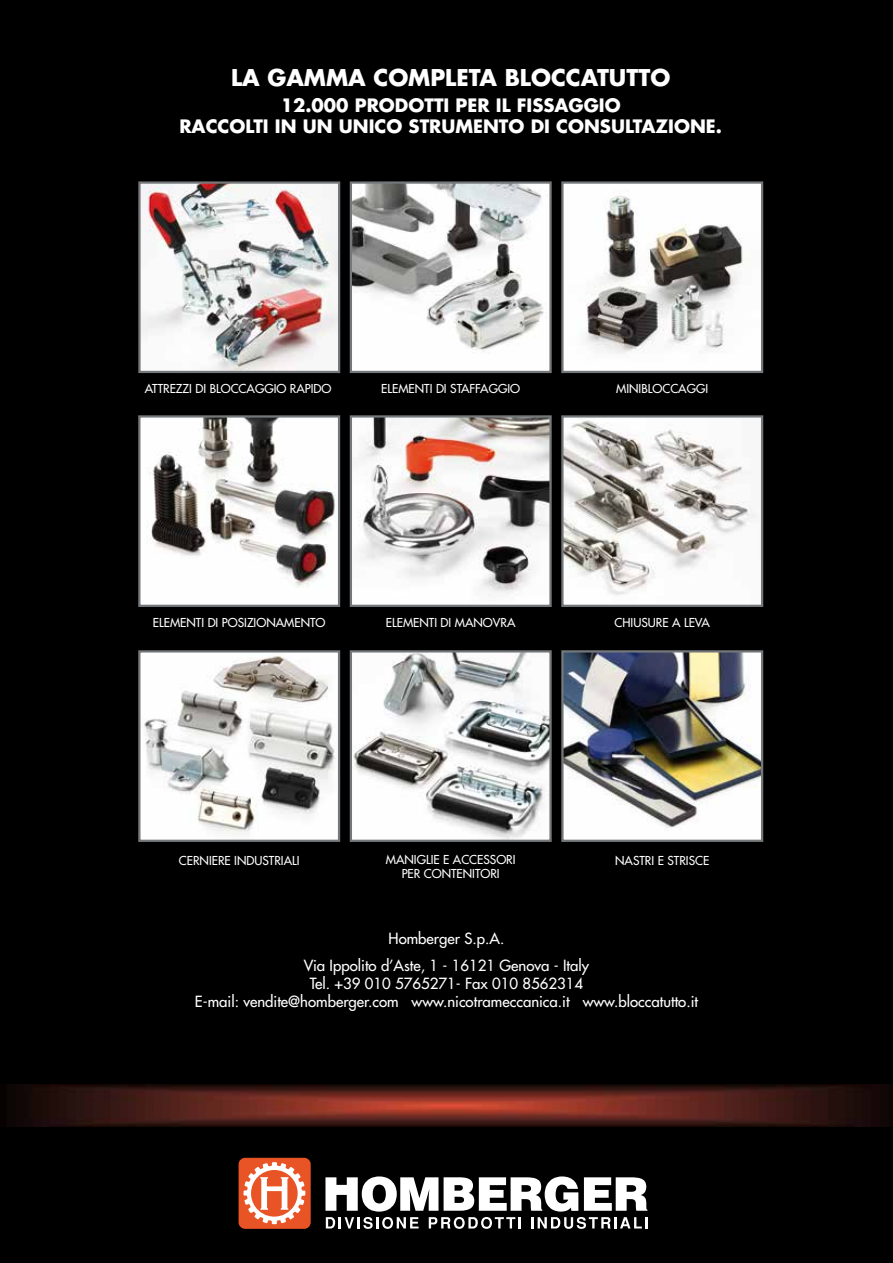
<style>
.page{position:relative;width:893px;height:1263px;background:#000}
.page>*{position:absolute;margin:0;border:0;box-sizing:border-box;transform-origin:0 0}
.t1{font:700 22.5px "Futura";color:#fff}
.t2{font:700 18px/21.6px "Futura";color:#fff;text-align:center}
.t3{font:15px/27px "Futura";color:#fff;text-align:center}
.t4{font:12px/14.4px "Futura";color:#fff;text-align:center}
</style>
<div class="page">
<svg style="left:326px;top:1217px;width:93px;height:12px"></svg>
<svg style="left:429px;top:1217px;width:92px;height:12px"></svg>
<svg style="left:531px;top:1217px;width:117px;height:12px"></svg>
<div style="left:239px;top:1158px;width:72px;height:71px;background:#e85425;border-radius:7px"></div>
<svg style="left:243px;top:1162px;width:62px;height:62px"></svg>
<svg style="left:444px;top:1176px;width:134px;height:35px"></svg>
<svg style="left:584px;top:1177px;width:63px;height:34px"></svg>
<svg style="left:325px;top:1176px;width:113px;height:35px"></svg>
<img style="left:141px;top:184px;width:196px;height:186px">
<div style="left:138px;top:181px;width:202px;height:192px;border:2px solid #75787a"></div>
<img style="left:141px;top:418px;width:196px;height:186px">
<div style="left:138px;top:415px;width:202px;height:192px;border:2px solid #75787a"></div>
<img style="left:141px;top:653px;width:196px;height:186px">
<div style="left:138px;top:650px;width:202px;height:192px;border:2px solid #75787a"></div>
<img style="left:353px;top:184px;width:196px;height:186px">
<div style="left:350px;top:181px;width:202px;height:192px;border:2px solid #75787a"></div>
<img style="left:353px;top:418px;width:196px;height:186px">
<div style="left:350px;top:415px;width:202px;height:192px;border:2px solid #75787a"></div>
<img style="left:353px;top:653px;width:196px;height:186px">
<div style="left:350px;top:650px;width:202px;height:192px;border:2px solid #75787a"></div>
<img style="left:564px;top:184px;width:196px;height:186px">
<div style="left:561px;top:181px;width:202px;height:192px;border:2px solid #75787a"></div>
<img style="left:564px;top:418px;width:196px;height:186px">
<div style="left:561px;top:415px;width:202px;height:192px;border:2px solid #75787a"></div>
<img style="left:564px;top:653px;width:196px;height:186px">
<div style="left:561px;top:650px;width:202px;height:192px;border:2px solid #75787a"></div>
<img style="left:7px;top:1084px;width:886px;height:43px">
<p class="t1" style="left:231px;top:62px;width:441px">LA GAMMA COMPLETA BLOCCATUTTO</p>
<p class="t2" style="left:179px;top:94px;width:544px">12.000 PRODOTTI PER IL FISSAGGIO<br>RACCOLTI IN UN UNICO STRUMENTO DI CONSULTAZIONE.</p>
<p class="t4" style="left:145px;top:381px;width:188px">ATTREZZI DI BLOCCAGGIO RAPIDO</p>
<p class="t4" style="left:381px;top:381px;width:140px">ELEMENTI DI STAFFAGGIO</p>
<p class="t4" style="left:616px;top:381px;width:93px">MINIBLOCCAGGI</p>
<p class="t4" style="left:153px;top:615px;width:174px">ELEMENTI DI POSIZIONAMENTO</p>
<p class="t4" style="left:386px;top:615px;width:131px">ELEMENTI DI MANOVRA</p>
<p class="t4" style="left:615px;top:615px;width:97px">CHIUSURE A LEVA</p>
<p class="t4" style="left:179px;top:853px;width:122px">CERNIERE INDUSTRIALI</p>
<p class="t4" style="left:386px;top:852px;width:131px">MANIGLIE E ACCESSORI<br>PER CONTENITORI</p>
<p class="t4" style="left:615px;top:853px;width:96px">NASTRI E STRISCE</p>
<p class="t3" style="left:304px;top:925px;width:287px">Homberger S.p.A.<br>Via Ippolito d’Aste, 1 - 16121 Genova - Italy</p>
<p class="t3" style="left:195px;top:975px;width:505px;line-height:18px">Tel. +39 010 5765271- Fax 010 8562314<br>E-mail: vendite@homberger.com www.nicotrameccanica.it www.bloccatutto.it</p>
</div>
